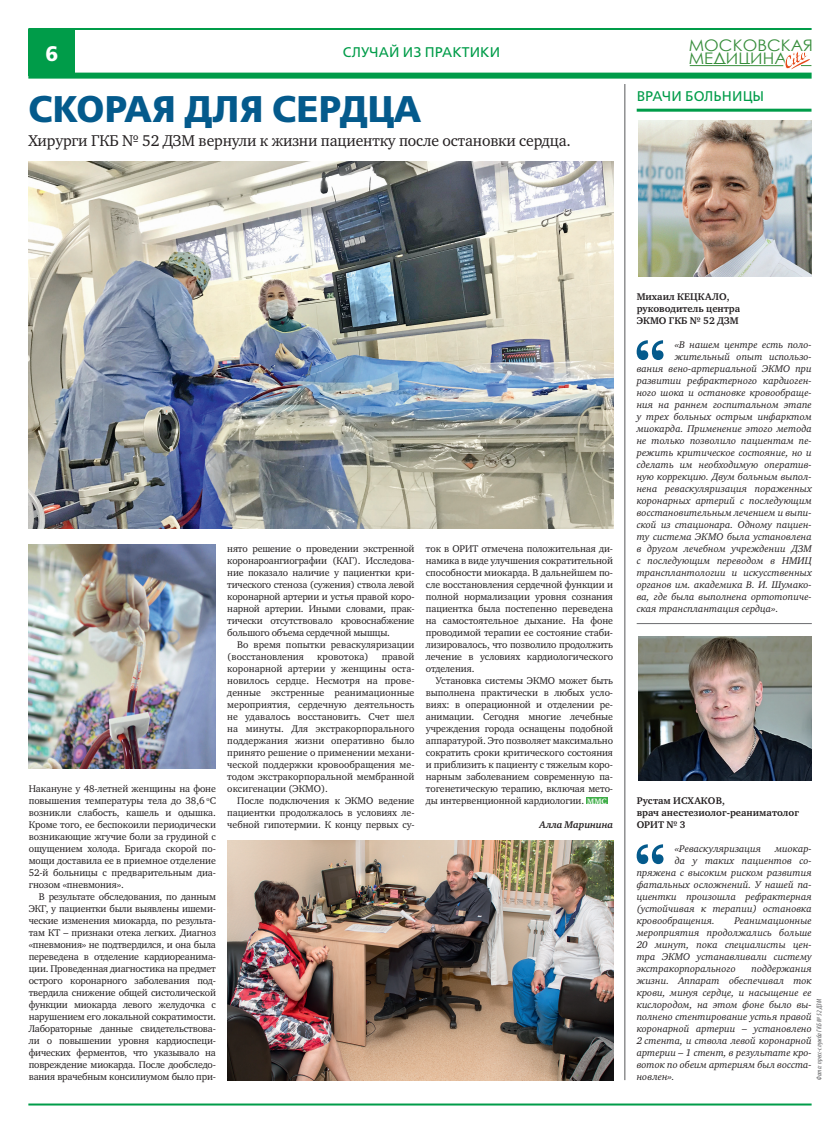
<style>
.page{position:relative;width:840px;height:1134px;background:#fff}
.page>*{position:absolute;margin:0;border:0;box-sizing:border-box;transform-origin:0 0}
.t1{font:700 37px "Free Set";letter-spacing:.01em;color:#045a8c}
.t2{font:700 21px "Free Set";color:#fff}
.t3{font:16px "Charter ITC";letter-spacing:-.01em;color:#231f20}
.t4{font:15.9px/13.1px "Century Gothic";color:#388e3c;scale:1.05 1}
.t5{font:14px "Free Set";letter-spacing:.01em;color:#009c49}
.nabor_2{font:10px/12px "Charter ITC";letter-spacing:-.01em;color:#231f20;text-align:justify}
.nabor_2-2{font:italic 10px/12px "Charter ITC";color:#231f20;text-align:justify}
.nabor_2-3{font:700 10px/12px "Charter ITC";color:#231f20}
.nabor_2-4{font:italic 700 10px "Charter ITC";letter-spacing:-.01em;color:#231f20}
.t6{font:700 8px "Charter ITC";color:#fff}
.t7{font:italic condensed 7px "Myriad Pro";letter-spacing:.02em;color:#57585a}
</style>
<div class="page">
<hr style="left:28px;top:28px;width:783px;height:2px;background:#009c49">
<div style="left:28px;top:73px;width:783px;height:6px;background:#009c49"></div>
<div style="left:28px;top:29px;width:47px;height:47px;background:#009c49"></div>
<hr style="left:689px;top:65px;width:93px;height:1px;background:#388e3c">
<svg style="left:780px;top:51px;width:31px;height:19px"></svg>
<hr style="left:28px;top:1103px;width:783px;height:2px;background:#009c49">
<div style="left:586px;top:797px;width:21px;height:7px;background:#40ae49"></div>
<img style="left:227px;top:840px;width:385px;height:240px">
<img style="left:28px;top:161px;width:584px;height:367px">
<hr style="left:624px;top:84px;width:1px;height:996px;background:#57585a">
<svg style="left:636px;top:844px;width:27px;height:20px"></svg>
<img style="left:638px;top:636px;width:173px;height:144px">
<svg style="left:636px;top:340px;width:27px;height:20px"></svg>
<img style="left:638px;top:120px;width:173px;height:156px">
<hr style="left:636px;top:623px;width:175px;height:1px;background:#6c6d70">
<hr style="left:636px;top:109px;width:175px;height:3px;background:#009c49">
<img style="left:28px;top:544px;width:187px;height:224px">
<h2 class="t2" style="left:45px;top:39px;width:14px">6</h2>
<h3 class="t4" style="left:688px;top:38px;width:120px">МОСКОВСКАЯ<br>МЕДИЦИНА</h3>
<p class="t5" style="left:342px;top:43px;width:159px">СЛУЧАЙ ИЗ ПРАКТИКИ</p>
<p class="t1" style="left:28px;top:85px;width:394px">СКОРАЯ ДЛЯ СЕРДЦА</p>
<p class="t3" style="left:28px;top:130px;width:543px">Хирурги ГКБ № 52 ДЗМ вернули к жизни пациентку после остановки сердца.</p>
<p class="t5" style="left:636px;top:87px;width:129px">ВРАЧИ БОЛЬНИЦЫ</p>
<p class="nabor_2" style="left:29px;top:783px;width:188px">Накануне у 48-летней женщины на фоне повышения температуры тела до 38,6 <sup>о</sup>С возникли слабость, кашель и одышка.<br>Кроме того, ее беспокоили периодически возникающие жгучие боли за грудиной с ощущением холода. Бригада скорой по&shy;мощи доставила ее в приемное отделение 52-й больницы с предварительным диа&shy;гнозом «пневмония».</p>
<p class="nabor_2" style="left:29px;top:891px;width:189px;text-indent:10px">В результате обследования, по данным ЭКГ, у пациентки были выявлены ишеми&shy;ческие изменения миокарда, по результа&shy;там КТ – признаки отека легких. Диагноз «пневмония» не подтвердился, и она была переведена в отделение кардиореанима&shy;ции. Проведенная диагностика на предмет острого коронарного заболевания под&shy;твердила снижение общей систолической функции миокарда левого желудочка с нарушением его локальной сократимости.<br>Лабораторные данные свидетельствова&shy;ли о повышении уровня кардиоспеци&shy;фических ферментов, что указывало на повреждение миокарда. После дообследо&shy;вания врачебным консилиумом было при-</p>
<p class="nabor_2" style="left:227px;top:543px;width:188px">нято решение о проведении экстренной коронароангиографии (КАГ). Исследова&shy;ние показало наличие у пациентки кри&shy;тического стеноза (сужения) ствола левой коронарной артерии и устья правой коро&shy;нарной артерии. Иными словами, прак&shy;тически отсутствовало кровоснабжение большого объема сердечной мышцы.</p>
<p class="nabor_2" style="left:227px;top:639px;width:188px;text-indent:10px">Во время попытки реваскуляризации (восстановления</p>
<p class="nabor_2" style="left:317px;top:651px;width:53px">кровотока)</p>
<p class="nabor_2" style="left:227px;top:651px;width:188px;text-indent:154px">правой коронарной артерии у женщины оста&shy;новилось сердце. Несмотря на прове&shy;денные экстренные реанимационные мероприятия, сердечную деятельность не удавалось восстановить. Счет шел на минуты. Для экстракорпорального поддержания жизни оперативно было принято решение о применении механи&shy;ческой поддержки кровообращения ме&shy;тодом экстракорпоральной мембранной оксигенации (ЭКМО).</p>
<p class="nabor_2" style="left:227px;top:795px;width:188px;text-indent:10px">После подключения к ЭКМО ведение пациентки продолжалось в условиях ле&shy;чебной гипотермии. К концу первых су-</p>
<p class="nabor_2" style="left:425px;top:543px;width:189px">ток в ОРИТ отмечена положительная ди&shy;намика в виде улучшения сократительной способности миокарда. В дальнейшем по&shy;сле восстановления сердечной функции и полной нормализации уровня сознания пациентка была постепенно переведена на самостоятельное дыхание. На фоне проводимой терапии ее состояние стаби&shy;лизировалось, что позволило продолжить лечение в условиях кардиологического отделения.</p>
<p class="nabor_2" style="left:425px;top:675px;width:189px;text-indent:10px">Установка системы ЭКМО может быть выполнена практически в любых усло&shy;виях: в операционной и отделении ре&shy;анимации. Сегодня многие лечебные учреждения города оснащены подобной аппаратурой. Это позволяет максимально сократить сроки критического состояния и приблизить к пациенту с тяжелым коро&shy;нарным заболеванием современную па&shy;тогенетическую терапию, включая мето&shy;ды интервенционной кардиологии.</p>
<p class="t6" style="left:587px;top:796px;width:21px">MMC</p>
<p class="nabor_2-4" style="left:539px;top:818px;width:75px">Алла Маринина</p>
<p class="nabor_2-3" style="left:636px;top:291px;width:105px">Михаил КЕЦКАЛО, руководитель центра<br>ЭКМО ГКБ № 52 ДЗМ</p>
<p class="nabor_2-2" style="left:674px;top:339px;width:138px">«В нашем центре есть поло-</p>
<p class="nabor_2-2" style="left:674px;top:351px;width:138px">жительный опыт использо-</p>
<p class="nabor_2-2" style="left:636px;top:363px;width:176px">вания вено-артериальной ЭКМО при</p>
<p class="nabor_2-2" style="left:636px;top:375px;width:176px">развитии рефрактерного кардиоген-</p>
<p class="nabor_2-2" style="left:636px;top:387px;width:176px">ного шока и остановке кровообраще-</p>
<p class="nabor_2-2" style="left:636px;top:399px;width:176px">ния на раннем госпитальном этапе</p>
<p class="nabor_2-2" style="left:636px;top:411px;width:176px">у трех больных острым инфарктом</p>
<p class="nabor_2-2" style="left:636px;top:423px;width:176px">миокарда. Применение этого метода</p>
<p class="nabor_2-2" style="left:636px;top:435px;width:176px">не только позволило пациентам пе-</p>
<p class="nabor_2-2" style="left:636px;top:447px;width:176px">режить критическое состояние, но и</p>
<p class="nabor_2-2" style="left:636px;top:459px;width:176px">сделать им необходимую оператив-</p>
<p class="nabor_2-2" style="left:636px;top:471px;width:176px">ную коррекцию. Двум больным выпол-</p>
<p class="nabor_2-2" style="left:636px;top:483px;width:176px">нена реваскуляризация пораженных</p>
<p class="nabor_2-2" style="left:636px;top:495px;width:176px">коронарных артерий с последующим</p>
<p class="nabor_2-2" style="left:636px;top:507px;width:176px">восстановительным лечением и выпи-</p>
<p class="nabor_2-2" style="left:636px;top:519px;width:176px">ской из стационара. Одному пациен-</p>
<p class="nabor_2-2" style="left:636px;top:531px;width:176px">ту система ЭКМО была установлена</p>
<p class="nabor_2-2" style="left:636px;top:543px;width:176px">в другом лечебном учреждении ДЗМ</p>
<p class="nabor_2-2" style="left:636px;top:555px;width:176px">с последующим переводом в НМИЦ</p>
<p class="nabor_2-2" style="left:636px;top:567px;width:176px">трансплантологии и искусственных</p>
<p class="nabor_2-2" style="left:636px;top:579px;width:176px">органов им. академика В. И. Шумако-</p>
<p class="nabor_2-2" style="left:636px;top:591px;width:176px">ва, где была выполнена ортотопиче-</p>
<p class="nabor_2-2" style="left:636px;top:603px;width:143px">ская трансплантация сердца».</p>
<p class="nabor_2-3" style="left:636px;top:795px;width:163px">Рустам ИСХАКОВ,<br>врач анестезиолог-реаниматолог<br>ОРИТ № 3</p>
<p class="nabor_2-2" style="left:674px;top:843px;width:88px">«Реваскуляризация</p>
<p class="nabor_2-2" style="left:774px;top:843px;width:38px">миокар-</p>
<p class="nabor_2-2" style="left:674px;top:855px;width:138px">да у таких пациентов со-</p>
<p class="nabor_2-2" style="left:636px;top:867px;width:176px">пряжена с высоким риском развития</p>
<p class="nabor_2-2" style="left:636px;top:879px;width:176px">фатальных осложнений. У нашей па-</p>
<p class="nabor_2-2" style="left:636px;top:891px;width:176px">циентки произошла рефрактерная</p>
<p class="nabor_2-2" style="left:636px;top:903px;width:176px">(устойчивая к терапии) остановка</p>
<p class="nabor_2-2" style="left:636px;top:915px;width:80px">кровообращения.</p>
<p class="nabor_2-2" style="left:636px;top:915px;width:176px;text-indent:98px">Реанимационные мероприятия продолжались больше 20 минут, пока специалисты цен&shy;тра ЭКМО устанавливали систему экстракорпорального</p>
<p class="nabor_2-2" style="left:636px;top:963px;width:176px;text-indent:115px">поддержания жизни. Аппарат обеспечивал ток крови, минуя сердце, и насыщение ее кислородом, на этом фоне было вы&shy;полнено стентирование устья правой коронарной артерии – установлено 2 стента, и ствола левой коронарной артерии – 1 стент, в результате кро&shy;воток по обеим артериям был восста&shy;новлен».</p>
<p class="t7" style="left:814px;top:1080px;width:82px;rotate:-90deg">Фото: пресс-служба ГКБ № 52 ДЗМ</p>
</div>
